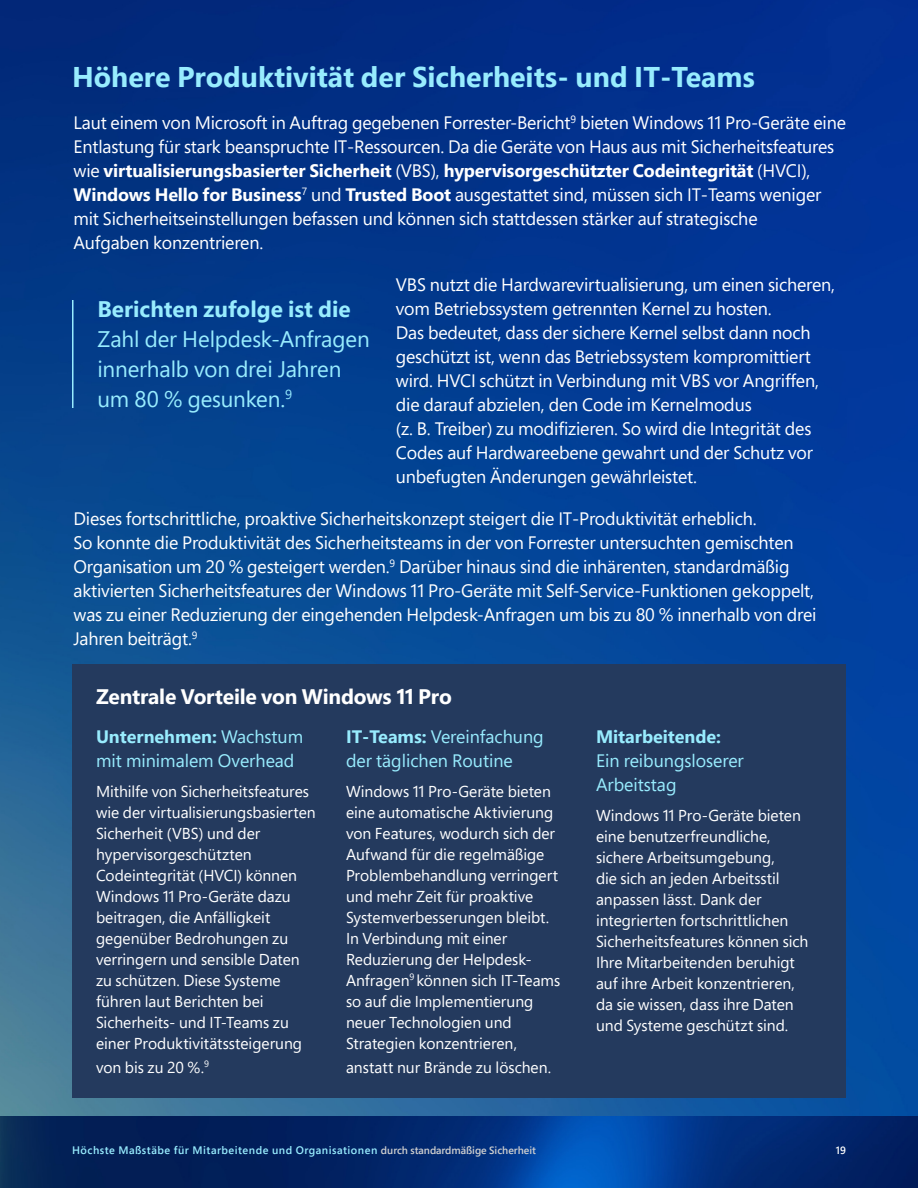
<style>
.page{position:relative;width:918px;height:1188px;background:#fff}
.page>*{position:absolute;margin:0;border:0;box-sizing:border-box;transform-origin:0 0}
.H4_-_Bold_blue_19___25{font:700 28.5px "Segoe Pro";color:#98ecfe}
.QUOTES_blue_-_15___20{font:22.5px/30px "Segoe Pro";letter-spacing:-.01em;color:#98ecfe}
.H5_-_Bold_14___18{font:700 21px "Segoe Pro";letter-spacing:-.01em;color:#fff}
.B2_-_Regular_12___18{font:18px/24px "Segoe Pro";letter-spacing:-.01em;color:#fff}
.B2_-_Regular_12___18___6_after{font:18px/24px "Segoe Pro";color:#98ecfe}
.B3_-_Regular_10_5___16{font:15.75px/21px "Segoe Pro";color:#fff}
.t1{font:600 10.8px "Segoe Pro";letter-spacing:.045em;color:#98ecfe}
.t2{font:600 10.5px "Segoe Pro";color:#fff}
.s1{font-weight:700}
.s2{font-size:10.5px;color:#cfcfcf}
</style>
<div class="page">
<img style="left:0;top:0;width:918px;height:1116px">
<img style="left:0;top:1116px;width:918px;height:72px">
<hr style="left:72px;top:300px;width:2px;height:108px;background:#98ecfe">
<div style="left:72px;top:664px;width:774px;height:434px;background:#243a5e"></div>
<p class="H4_-_Bold_blue_19___25" style="left:72px;top:57px;width:685px">Höhere Produktivität der Sicherheits- und IT-Teams</p>
<p class="B2_-_Regular_12___18" style="left:74px;top:110px;width:774px">Laut einem von Microsoft in Auftrag gegebenen Forrester-Bericht<sup>9</sup> bieten Windows 11 Pro-Geräte eine Entlastung für stark beanspruchte IT-Ressourcen. Da die Geräte von Haus aus mit Sicherheitsfeatures wie <span class="s1">virtualisierungsbasierter Sicherheit</span> (VBS), <span class="s1">hypervisorgeschützter Codeintegrität</span> (HVCI), <span class="s1">Windows Hello for Business</span><sup>7</sup> und <span class="s1">Trusted Boot</span> ausgestattet sind, müssen sich IT-Teams weniger mit Sicherheitseinstellungen befassen und können sich stattdessen stärker auf strategische<br>Aufgaben konzentrieren.</p>
<p class="B2_-_Regular_12___18" style="left:396px;top:272px;width:441px">VBS nutzt die Hardwarevirtualisierung, um einen sicheren, vom Betriebssystem getrennten Kernel zu hosten.<br>Das bedeutet, dass der sichere Kernel selbst dann noch geschützt ist, wenn das Betriebssystem kompromittiert wird. HVCI schützt in Verbindung mit VBS vor Angriffen, die darauf abzielen, den Code im Kernelmodus<br>(z. B. Treiber) zu modifizieren. So wird die Integrität des Codes auf Hardwareebene gewahrt und der Schutz vor unbefugten Änderungen gewährleistet.</p>
<p class="B2_-_Regular_12___18" style="left:74px;top:506px;width:744px">Dieses fortschrittliche, proaktive Sicherheitskonzept steigert die IT-Produktivität erheblich.<br>So konnte die Produktivität des Sicherheitsteams in der von Forrester untersuchten gemischten Organisation um 20 % gesteigert werden.<sup>9</sup> Darüber hinaus sind die inhärenten, standardmäßig aktivierten Sicherheitsfeatures der Windows 11 Pro-Geräte mit Self-Service-Funktionen gekoppelt, was zu einer Reduzierung der eingehenden Helpdesk-Anfragen um bis zu 80 % innerhalb von drei Jahren beiträgt.<sup>9</sup></p>
<p class="QUOTES_blue_-_15___20" style="left:98px;top:293px;width:274px"><span class="s1">Berichten zufolge ist die<br></span>Zahl der Helpdesk-Anfragen innerhalb von drei Jahren um 80 % gesunken.<sup>9</sup></p>
<p class="H5_-_Bold_14___18" style="left:96px;top:682px;width:357px">Zentrale Vorteile von Windows 11 Pro</p>
<p class="B2_-_Regular_12___18___6_after" style="left:96px;top:724px;width:209px"><span class="s1">Unternehmen:</span> Wachstum mit minimalem Overhead</p>
<p class="B3_-_Regular_10_5___16" style="left:96px;top:780px;width:221px">Mithilfe von Sicherheitsfeatures wie der virtualisierungsbasierten<br>Sicherheit (VBS) und der hypervisorgeschützten<br>Codeintegrität (HVCI) können<br>Windows 11 Pro-Geräte dazu beitragen, die Anfälligkeit gegenüber Bedrohungen zu verringern und sensible Daten zu schützen. Diese Systeme führen laut Berichten bei<br>Sicherheits- und IT-Teams zu einer Produktivitätssteigerung</p>
<p class="B3_-_Regular_10_5___16" style="left:96px;top:1056px;width:115px">von bis zu 20 %.<sup>9</sup></p>
<p class="B2_-_Regular_12___18___6_after" style="left:346px;top:724px;width:199px"><span class="s1">IT-Teams:</span> Vereinfachung der täglichen Routine</p>
<p class="B3_-_Regular_10_5___16" style="left:346px;top:780px;width:216px">Windows 11 Pro-Geräte bieten eine automatische Aktivierung von Features, wodurch sich der<br>Aufwand für die regelmäßige<br>Problembehandlung verringert und mehr Zeit für proaktive<br>Systemverbesserungen bleibt.<br>In Verbindung mit einer<br>Reduzierung der Helpdesk-<br>Anfragen<sup>9</sup> können sich IT-Teams so auf die Implementierung neuer Technologien und<br>Strategien konzentrieren,</p>
<p class="B3_-_Regular_10_5___16" style="left:346px;top:1056px;width:207px">anstatt nur Brände zu löschen.</p>
<p class="B2_-_Regular_12___18___6_after" style="left:596px;top:724px;width:149px"><span class="s1">Mitarbeitende:<br></span>Ein reibungsloserer<br>Arbeitstag</p>
<p class="B3_-_Regular_10_5___16" style="left:596px;top:804px;width:214px">Windows 11 Pro-Geräte bieten eine benutzerfreundliche, sichere Arbeitsumgebung,<br>die sich an jeden Arbeitsstil anpassen lässt. Dank der integrierten fortschrittlichen<br>Sicherheitsfeatures können sich<br>Ihre Mitarbeitenden beruhigt auf ihre Arbeit konzentrieren, da sie wissen, dass ihre Daten und Systeme geschützt sind.</p>
<p class="t1" style="left:72px;top:1143px;width:466px">Höchste Maßstäbe für Mitarbeitende und Organisationen <span class="s2">durch standardmäßige Sicherheit</span></p>
<p class="t2" style="left:836px;top:1143px;width:12px">19</p>
</div>
